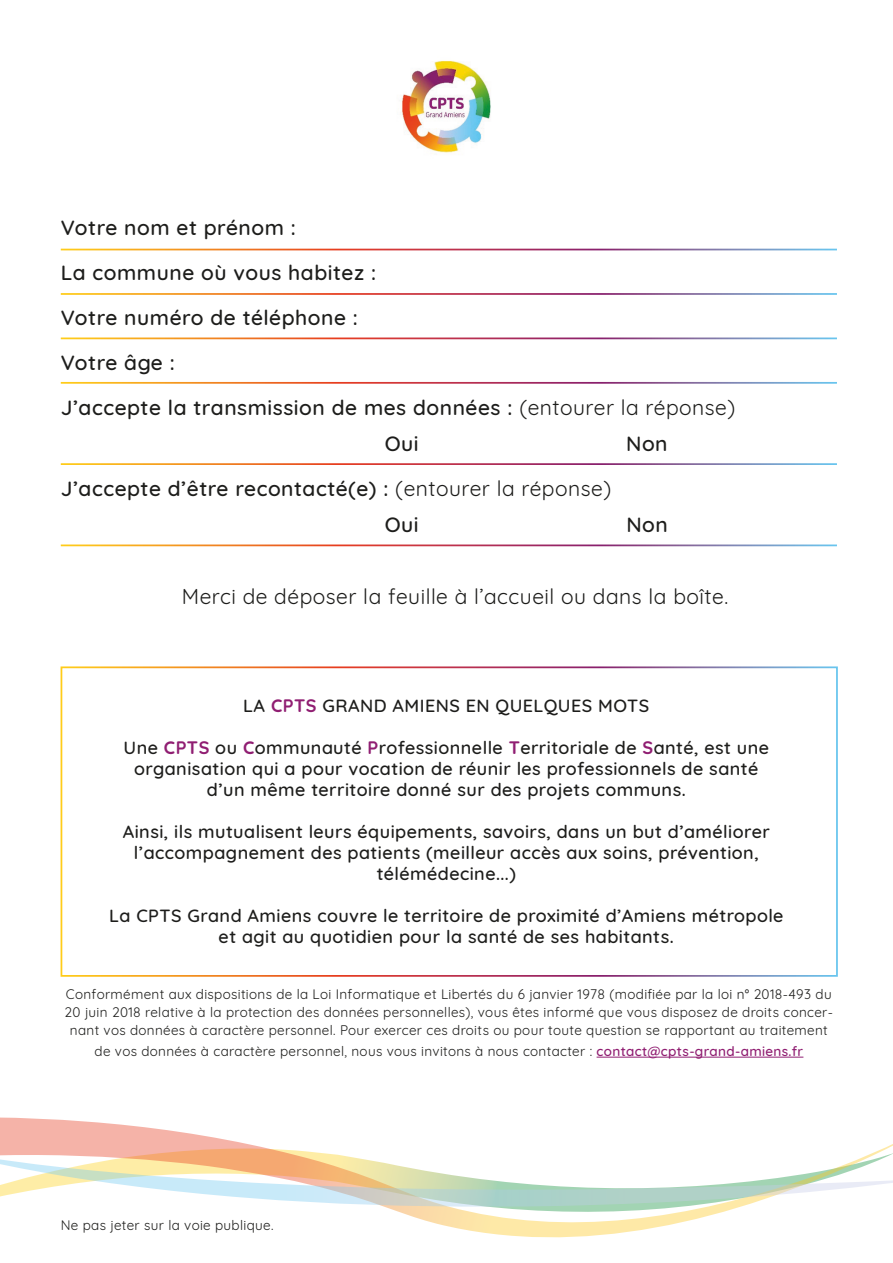
<style>
.page{position:relative;width:893px;height:1263px;background:#fff}
.page>*{position:absolute;margin:0;border:0;box-sizing:border-box;transform-origin:0 0}
.t1{font:500 21px/45px "Quicksand";letter-spacing:.025em;color:#1d1d1b}
.t2{font:21px "Quicksand";letter-spacing:.025em;color:#1d1d1b}
.t3{font:500 18px/21px "Quicksand";letter-spacing:.025em;color:#1d1d1b;text-align:center}
.t4{font:13.5px/18px "Quicksand";letter-spacing:.025em;color:#1d1d1b;text-align:center}
.s1{font-weight:400}
.s2{font-weight:700;color:#901e72}
.s3{font-weight:500;color:#901e72}
</style>
<div class="page">
<img style="left:402px;top:61px;width:89px;height:92px">
<svg style="left:0;top:1117px;width:893px;height:120px"></svg>
<svg style="left:0;top:1152px;width:893px;height:55px"></svg>
<hr style="left:597px;top:1057px;width:206px;height:1px;background:#901e72">
<div style="left:61px;top:666px;width:777px;height:311px;border:2px solid #fff"></div>
<p class="t1" style="left:61px;top:203px;width:676px">Votre nom et prénom :<br>La commune où vous habitez :<br>Votre numéro de téléphone :<br>Votre âge :<br>J’accepte la transmission de mes données : <span class="s1">(entourer la réponse)</span></p>
<p class="t1" style="left:385px;top:419px;width:35px">Oui</p>
<p class="t1" style="left:626px;top:419px;width:43px">Non</p>
<p class="t1" style="left:385px;top:469px;width:228px;line-height:36px;text-indent:-324px">J’accepte d’être recontacté(e) : <span class="s1">(entourer la réponse)<br></span>Oui</p>
<p class="t1" style="left:626px;top:500px;width:43px">Non</p>
<p class="t2" style="left:182px;top:580px;width:548px">Merci de déposer la feuille à l’accueil ou dans la boîte.</p>
<p class="t3" style="left:243px;top:694px;width:407px">LA <span class="s2">CPTS</span> GRAND AMIENS EN QUELQUES MOTS</p>
<p class="t3" style="left:124px;top:736px;width:647px">Une <span class="s2">CPTS</span> ou <span class="s2">C</span>ommunauté <span class="s2">P</span>rofessionnelle <span class="s2">T</span>erritoriale de <span class="s2">S</span>anté, est une organisation qui a pour vocation de réunir les professionnels de santé d’un même territoire donné sur des projets communs.</p>
<p class="t3" style="left:123px;top:820px;width:649px">Ainsi, ils mutualisent leurs équipements, savoirs, dans un but d’améliorer l’accompagnement des patients (meilleur accès aux soins, prévention, télémédecine...)</p>
<p class="t3" style="left:109px;top:904px;width:676px">La CPTS Grand Amiens couvre le territoire de proximité d’Amiens métropole et agit au quotidien pour la santé de ses habitants.</p>
<p class="t4" style="left:65px;top:984px;width:770px">Conformément aux dispositions de la Loi Informatique et Libertés du 6 janvier 1978 (modifiée par la loi n° 2018-493 du<br>20 juin 2018 relative à la protection des données personnelles), vous êtes informé que vous disposez de droits concer&shy;nant vos données à caractère personnel. Pour exercer ces droits ou pour toute question se rapportant au traitement</p>
<p class="t4" style="left:95px;top:1041px;width:710px">de vos données à caractère personnel, nous vous invitons à nous contacter : <span class="s3">contact@cpts-grand-amiens.fr</span></p>
<p class="t4" style="left:61px;top:1215px;width:214px">Ne pas jeter sur la voie publique.</p>
</div>
